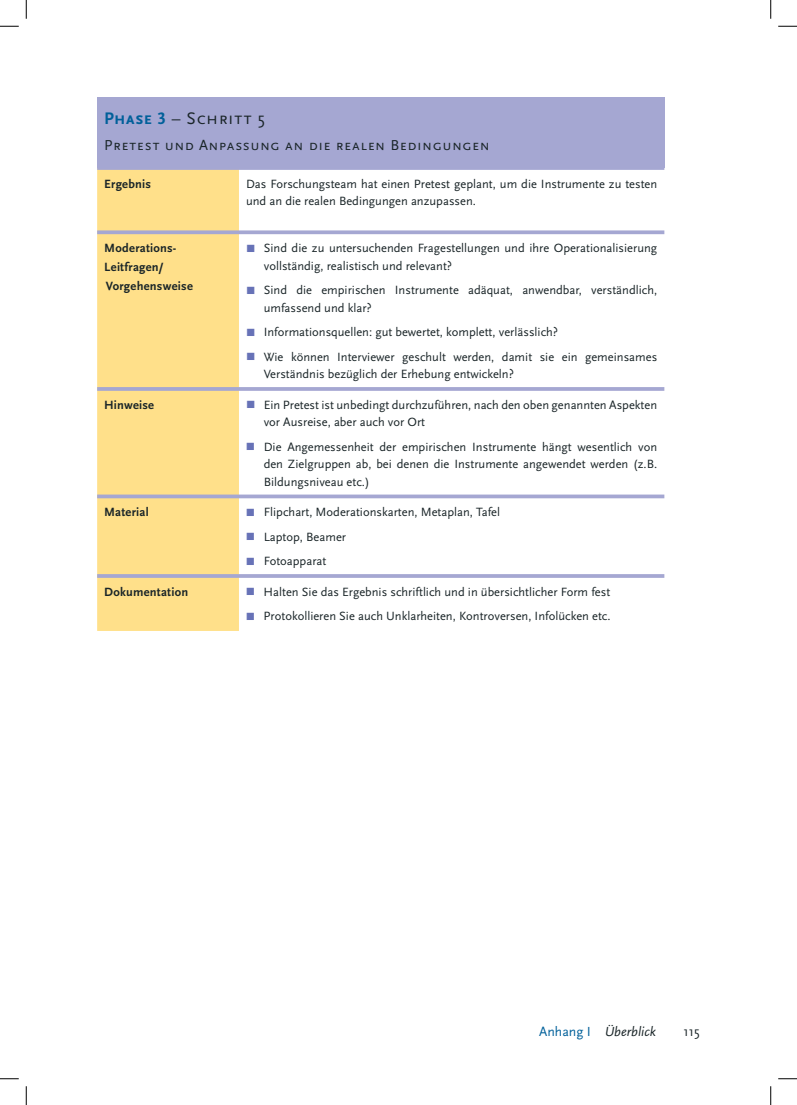
<style>
.page{position:relative;width:797px;height:1105px;background:#fff}
.page>*{position:absolute;margin:0;border:0;box-sizing:border-box;transform-origin:0 0}
.t1{font:17.5px "Scala Sans Regular SC";letter-spacing:.04em;color:#1a2528}
.t2{font:15px "Scala Sans Regular SC";letter-spacing:.035em;color:#1a2528}
.t3{font:italic 13.75px "Scala Sans";color:#1a2528}
.t4{font:13.75px "Scala Sans";color:#1a2528}
.t5{font:12.5px/17.5px "Scala Sans";color:#1a2528}
.t6{font:12.5px/18.8px "Scala Sans Bold LF";letter-spacing:.02em;color:#1a2528}
.s1{font-family:"Scala Sans Bold SC";color:#01609a}
.s2{font-style:normal;color:#01609a}
</style>
<div class="page">
<div style="left:97px;top:97px;width:567px;height:71px;background:#a5a7d2"></div>
<div style="left:97px;top:170px;width:142px;height:461px;background:#ffe08a"></div>
<hr style="left:97px;top:166px;width:142px;height:4px;background:#a5a7d2">
<hr style="left:239px;top:166px;width:425px;height:4px;background:#a5a7d2">
<svg style="left:97px;top:230px;width:142px;height:4px"></svg>
<svg style="left:239px;top:230px;width:425px;height:4px;background:#aeb0d6"></svg>
<hr style="left:97px;top:387px;width:142px;height:4px;background:#acabcb">
<hr style="left:239px;top:387px;width:425px;height:4px;background:#a5a7d2">
<hr style="left:97px;top:495px;width:142px;height:3px;background:#a5a7d2">
<hr style="left:239px;top:495px;width:425px;height:3px;background:#a5a7d2">
<hr style="left:97px;top:574px;width:142px;height:4px;background:#afadc9">
<hr style="left:239px;top:574px;width:425px;height:4px;background:#a5a7d2">
<svg style="left:0;top:25px;width:19px;height:2px"></svg>
<svg style="left:778px;top:25px;width:19px;height:2px"></svg>
<svg style="left:0;top:1078px;width:19px;height:1px"></svg>
<svg style="left:778px;top:1078px;width:19px;height:1px"></svg>
<svg style="left:25px;top:0;width:2px;height:19px"></svg>
<svg style="left:25px;top:1086px;width:2px;height:19px"></svg>
<svg style="left:770px;top:0;width:1px;height:19px"></svg>
<svg style="left:770px;top:1086px;width:1px;height:19px"></svg>
<h1 class="t1" style="left:104px;top:109px;width:162px"><span class="s1">Phase 3</span> – Schritt 5</h1>
<p class="t2" style="left:104px;top:137px;width:387px">Pretest und Anpassung an die realen Bedingungen</p>
<p class="t6" style="left:104px;top:175px;width:48px">Ergebnis</p>
<p class="t5" style="left:246px;top:175px;width:413px">Das Forschungsteam hat einen Pretest geplant, um die Instrumente zu testen und an die realen Bedingungen anzupassen.</p>
<p class="t6" style="left:104px;top:239px;width:90px">Moderations-<br>Leitfragen/<br>Vorgehensweise</p>
<p class="t5" style="left:264px;top:239px;width:395px">Sind die zu untersuchenden Fragestellungen und ihre Operationalisierung vollständig, realistisch und relevant?</p>
<p class="t5" style="left:264px;top:282px;width:395px">Sind die empirischen Instrumente adäquat, anwendbar, verständlich, umfassend und klar?</p>
<p class="t5" style="left:264px;top:320px;width:395px;line-height:24.6px">Informationsquellen: gut bewertet, komplett, verlässlich?<br>Wie können Interviewer geschult werden, damit sie ein gemeinsames</p>
<p class="t5" style="left:264px;top:366px;width:252px">Verständnis bezüglich der Erhebung entwickeln?</p>
<p class="t6" style="left:104px;top:396px;width:51px">Hinweise</p>
<p class="t5" style="left:264px;top:396px;width:395px">Ein Pretest ist unbedingt durchzuführen, nach den oben genannten Aspekten vor Ausreise, aber auch vor Ort</p>
<p class="t5" style="left:264px;top:438px;width:395px;text-align:justify">Die Angemessenheit der empirischen Instrumente hängt wesentlich von den Zielgruppen ab, bei denen die Instrumente angewendet werden (z.B.<br>Bildungsniveau etc.)</p>
<p class="t6" style="left:104px;top:503px;width:46px">Material</p>
<p class="t5" style="left:264px;top:500px;width:238px;line-height:24.6px">Flipchart, Moderationskarten, Metaplan, Tafel<br>Laptop, Beamer<br>Fotoapparat</p>
<p class="t6" style="left:104px;top:583px;width:86px">Dokumentation</p>
<p class="t5" style="left:264px;top:580px;width:348px;line-height:24.6px">Halten Sie das Ergebnis schriftlich und in übersichtlicher Form fest<br>Protokollieren Sie auch Unklarheiten, Kontroversen, Infolücken etc.</p>
<p class="t3" style="left:539px;top:1024px;width:118px"><span class="s2">Anhang I</span> Überblick</p>
<p class="t4" style="left:683px;top:1024px;width:18px">115</p>
</div>
